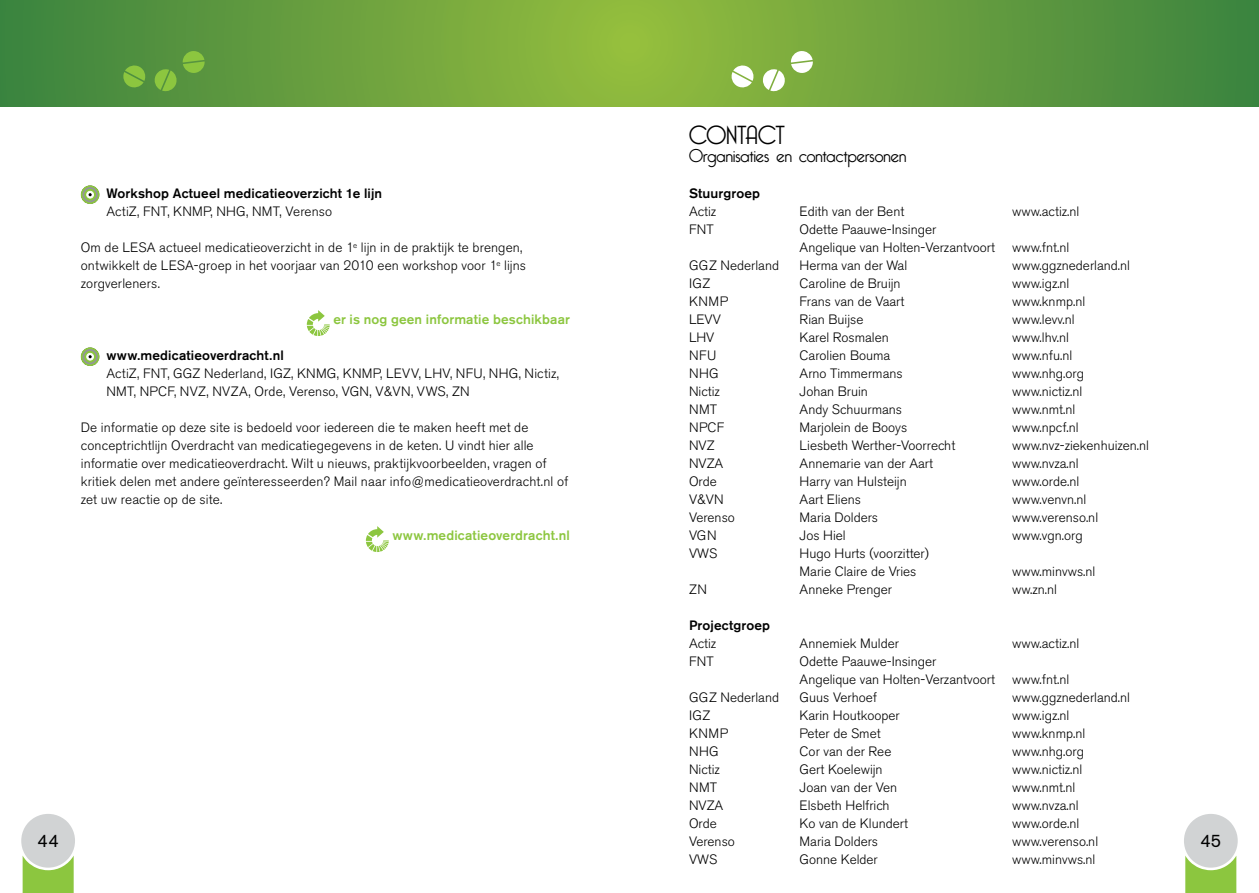
<style>
.page{position:relative;width:1259px;height:893px;background:#fff}
.page>*{position:absolute;margin:0;border:0;box-sizing:border-box;transform-origin:0 0}
.t1{font:300 25.5px "Bellerose";letter-spacing:-.015em;color:#000}
.t2{font:300 18px "Bellerose";color:#000}
.t3{font:18px "Akzidenz Grotesk BE";color:#000}
.t4{font:300 13.5px/18px "Akzidenz Grotesk BE";color:#000}
.t5{font:500 13.5px "Akzidenz Grotesk BE";letter-spacing:.01em;color:#000}
.t6{font:500 13.5px "Akzidenz Grotesk BE";letter-spacing:.01em;color:#8cc63f}
</style>
<div class="page">
<svg style="left:1184px;top:814px;width:53px;height:79px;background:#c0d4a8"></svg>
<svg style="left:82px;top:186px;width:17px;height:17px"></svg>
<div style="left:81px;top:185px;width:18px;height:19px;border:2px solid #8cc63f;border-radius:50%"></div>
<svg style="left:84px;top:189px;width:12px;height:12px"></svg>
<div style="left:86px;top:191px;width:8px;height:7px;border:1px solid #fff;border-radius:50%"></div>
<svg style="left:307px;top:310px;width:23px;height:26px"></svg>
<svg style="left:82px;top:348px;width:17px;height:17px"></svg>
<div style="left:81px;top:347px;width:18px;height:19px;border:2px solid #8cc63f;border-radius:50%"></div>
<svg style="left:84px;top:351px;width:12px;height:12px"></svg>
<div style="left:86px;top:353px;width:8px;height:7px;border:1px solid #fff;border-radius:50%"></div>
<svg style="left:366px;top:526px;width:23px;height:26px"></svg>
<svg style="left:0;top:0;width:1259px;height:106px;background:#679f3e"></svg>
<svg style="left:21px;top:814px;width:54px;height:79px;background:#c1d5a9"></svg>
<svg style="left:153px;top:50px;width:52px;height:42px;background:#66a23f"></svg>
<svg style="left:122px;top:64px;width:25px;height:25px"></svg>
<svg style="left:761px;top:50px;width:52px;height:42px"></svg>
<svg style="left:730px;top:64px;width:25px;height:25px"></svg>
<p class="t5" style="left:106px;top:185px;width:277px">Workshop Actueel medicatieoverzicht 1e lijn</p>
<p class="t4" style="left:106px;top:203px;width:227px">ActiZ, FNT, KNMP, NHG, NMT, Verenso</p>
<p class="t4" style="left:81px;top:239px;width:447px">Om de LESA actueel medicatieoverzicht in de 1<sup>e</sup> lijn in de praktijk te brengen, ontwikkelt de LESA-groep in het voorjaar van 2010 een workshop voor 1<sup>e</sup> lijns zorgverleners.</p>
<p class="t6" style="left:333px;top:311px;width:238px">er is nog geen informatie beschikbaar</p>
<p class="t5" style="left:106px;top:347px;width:179px">www.medicatieoverdracht.nl</p>
<p class="t4" style="left:106px;top:365px;width:454px">ActiZ, FNT, GGZ Nederland, IGZ, KNMG, KNMP, LEVV, LHV, NFU, NHG, Nictiz,<br>NMT, NPCF, NVZ, NVZA, Orde, Verenso, VGN, V&amp;VN, VWS, ZN</p>
<p class="t4" style="left:81px;top:419px;width:489px">De informatie op deze site is bedoeld voor iedereen die te maken heeft met de conceptrichtlijn Overdracht van medicatiegegevens in de keten. U vindt hier alle informatie over medicatieoverdracht. Wilt u nieuws, praktijkvoorbeelden, vragen of kritiek delen met andere geïnteresseerden? Mail naar info@medicatieoverdracht.nl of zet uw reactie op de site.</p>
<p class="t6" style="left:392px;top:527px;width:179px">www.medicatieoverdracht.nl</p>
<h2 class="t3" style="left:37px;top:830px;width:11px">44</h2>
<h1 class="t1" style="left:689px;top:120px;width:97px">CONTACT</h1>
<h2 class="t2" style="left:689px;top:145px;width:219px">Organisaties en contactpersonen</h2>
<p class="t5" style="left:689px;top:185px;width:73px">Stuurgroep</p>
<p class="t4" style="left:689px;top:203px;width:29px">Actiz</p>
<p class="t4" style="left:799px;top:203px;width:106px">Edith van der Bent</p>
<p class="t4" style="left:1012px;top:203px;width:68px">www.actiz.nl</p>
<p class="t4" style="left:689px;top:221px;width:26px">FNT</p>
<p class="t4" style="left:799px;top:221px;width:197px">Odette Paauwe-Insinger<br>Angelique van Holten-Verzantvoort</p>
<p class="t4" style="left:1012px;top:239px;width:58px">www.fnt.nl</p>
<p class="t4" style="left:689px;top:257px;width:92px">GGZ Nederland</p>
<p class="t4" style="left:799px;top:257px;width:109px">Herma van der Wal</p>
<p class="t4" style="left:1012px;top:257px;width:119px">www.ggznederland.nl</p>
<p class="t4" style="left:689px;top:275px;width:23px">IGZ</p>
<p class="t4" style="left:799px;top:275px;width:102px">Caroline de Bruijn</p>
<p class="t4" style="left:1012px;top:275px;width:59px">www.igz.nl</p>
<p class="t4" style="left:689px;top:293px;width:41px">KNMP</p>
<p class="t4" style="left:799px;top:293px;width:106px">Frans van de Vaart</p>
<p class="t4" style="left:1012px;top:293px;width:74px">www.knmp.nl</p>
<p class="t4" style="left:689px;top:311px;width:33px">LEVV</p>
<p class="t4" style="left:799px;top:311px;width:65px">Rian Buijse</p>
<p class="t4" style="left:1012px;top:311px;width:64px">www.levv.nl</p>
<p class="t4" style="left:689px;top:329px;width:27px">LHV</p>
<p class="t4" style="left:799px;top:329px;width:91px">Karel Rosmalen</p>
<p class="t4" style="left:1012px;top:329px;width:58px">www.lhv.nl</p>
<p class="t4" style="left:689px;top:347px;width:29px">NFU</p>
<p class="t4" style="left:799px;top:347px;width:92px">Carolien Bouma</p>
<p class="t4" style="left:1012px;top:347px;width:61px">www.nfu.nl</p>
<p class="t4" style="left:689px;top:365px;width:31px">NHG</p>
<p class="t4" style="left:799px;top:365px;width:104px">Arno Timmermans</p>
<p class="t4" style="left:1012px;top:365px;width:73px">www.nhg.org</p>
<p class="t4" style="left:689px;top:383px;width:32px">Nictiz</p>
<p class="t4" style="left:799px;top:383px;width:70px">Johan Bruin</p>
<p class="t4" style="left:1012px;top:383px;width:72px">www.nictiz.nl</p>
<p class="t4" style="left:689px;top:401px;width:30px">NMT</p>
<p class="t4" style="left:799px;top:401px;width:104px">Andy Schuurmans</p>
<p class="t4" style="left:1012px;top:401px;width:65px">www.nmt.nl</p>
<p class="t4" style="left:689px;top:419px;width:37px">NPCF</p>
<p class="t4" style="left:799px;top:419px;width:109px">Marjolein de Booys</p>
<p class="t4" style="left:1012px;top:419px;width:68px">www.npcf.nl</p>
<p class="t4" style="left:689px;top:437px;width:27px">NVZ</p>
<p class="t4" style="left:799px;top:437px;width:157px">Liesbeth Werther-Voorrecht</p>
<p class="t4" style="left:1012px;top:437px;width:138px">www.nvz-ziekenhuizen.nl</p>
<p class="t4" style="left:689px;top:455px;width:36px">NVZA</p>
<p class="t4" style="left:799px;top:455px;width:135px">Annemarie van der Aart</p>
<p class="t4" style="left:1012px;top:455px;width:68px">www.nvza.nl</p>
<p class="t4" style="left:689px;top:473px;width:29px">Orde</p>
<p class="t4" style="left:799px;top:473px;width:109px">Harry van Hulsteijn</p>
<p class="t4" style="left:1012px;top:473px;width:68px">www.orde.nl</p>
<p class="t4" style="left:689px;top:491px;width:36px">V&amp;VN</p>
<p class="t4" style="left:799px;top:491px;width:63px">Aart Eliens</p>
<p class="t4" style="left:1012px;top:491px;width:76px">www.venvn.nl</p>
<p class="t4" style="left:689px;top:509px;width:47px">Verenso</p>
<p class="t4" style="left:799px;top:509px;width:80px">Maria Dolders</p>
<p class="t4" style="left:1012px;top:509px;width:87px">www.verenso.nl</p>
<p class="t4" style="left:689px;top:527px;width:29px">VGN</p>
<p class="t4" style="left:799px;top:527px;width:48px">Jos Hiel</p>
<p class="t4" style="left:1012px;top:527px;width:72px">www.vgn.org</p>
<p class="t4" style="left:689px;top:545px;width:30px">VWS</p>
<p class="t4" style="left:799px;top:545px;width:131px">Hugo Hurts (voorzitter)<br>Marie Claire de Vries</p>
<p class="t4" style="left:1012px;top:563px;width:85px">www.minvws.nl</p>
<p class="t4" style="left:689px;top:581px;width:19px">ZN</p>
<p class="t4" style="left:799px;top:581px;width:94px">Anneke Prenger</p>
<p class="t4" style="left:1012px;top:581px;width:46px">ww.zn.nl</p>
<p class="t5" style="left:689px;top:617px;width:83px">Projectgroep</p>
<p class="t4" style="left:689px;top:635px;width:29px">Actiz</p>
<p class="t4" style="left:799px;top:635px;width:101px">Annemiek Mulder</p>
<p class="t4" style="left:1012px;top:635px;width:68px">www.actiz.nl</p>
<p class="t4" style="left:689px;top:653px;width:26px">FNT</p>
<p class="t4" style="left:799px;top:653px;width:197px">Odette Paauwe-Insinger<br>Angelique van Holten-Verzantvoort</p>
<p class="t4" style="left:1012px;top:671px;width:58px">www.fnt.nl</p>
<p class="t4" style="left:689px;top:689px;width:92px">GGZ Nederland</p>
<p class="t4" style="left:799px;top:689px;width:79px">Guus Verhoef</p>
<p class="t4" style="left:1012px;top:689px;width:119px">www.ggznederland.nl</p>
<p class="t4" style="left:689px;top:707px;width:23px">IGZ</p>
<p class="t4" style="left:799px;top:707px;width:102px">Karin Houtkooper</p>
<p class="t4" style="left:1012px;top:707px;width:59px">www.igz.nl</p>
<p class="t4" style="left:689px;top:725px;width:41px">KNMP</p>
<p class="t4" style="left:799px;top:725px;width:83px">Peter de Smet</p>
<p class="t4" style="left:1012px;top:725px;width:74px">www.knmp.nl</p>
<p class="t4" style="left:689px;top:743px;width:31px">NHG</p>
<p class="t4" style="left:799px;top:743px;width:93px">Cor van der Ree</p>
<p class="t4" style="left:1012px;top:743px;width:73px">www.nhg.org</p>
<p class="t4" style="left:689px;top:761px;width:32px">Nictiz</p>
<p class="t4" style="left:799px;top:761px;width:84px">Gert Koelewijn</p>
<p class="t4" style="left:1012px;top:761px;width:72px">www.nictiz.nl</p>
<p class="t4" style="left:689px;top:779px;width:30px">NMT</p>
<p class="t4" style="left:799px;top:779px;width:99px">Joan van der Ven</p>
<p class="t4" style="left:1012px;top:779px;width:65px">www.nmt.nl</p>
<p class="t4" style="left:689px;top:797px;width:36px">NVZA</p>
<p class="t4" style="left:799px;top:797px;width:92px">Elsbeth Helfrich</p>
<p class="t4" style="left:1012px;top:797px;width:68px">www.nvza.nl</p>
<p class="t4" style="left:689px;top:815px;width:29px">Orde</p>
<p class="t4" style="left:799px;top:815px;width:110px">Ko van de Klundert</p>
<p class="t4" style="left:1012px;top:815px;width:68px">www.orde.nl</p>
<p class="t4" style="left:689px;top:833px;width:47px">Verenso</p>
<p class="t4" style="left:799px;top:833px;width:80px">Maria Dolders</p>
<p class="t4" style="left:1012px;top:833px;width:87px">www.verenso.nl</p>
<p class="t4" style="left:689px;top:851px;width:30px">VWS</p>
<p class="t4" style="left:799px;top:851px;width:80px">Gonne Kelder</p>
<p class="t4" style="left:1012px;top:851px;width:85px">www.minvws.nl</p>
<h2 class="t3" style="left:1200px;top:830px;width:11px">45</h2>
</div>
